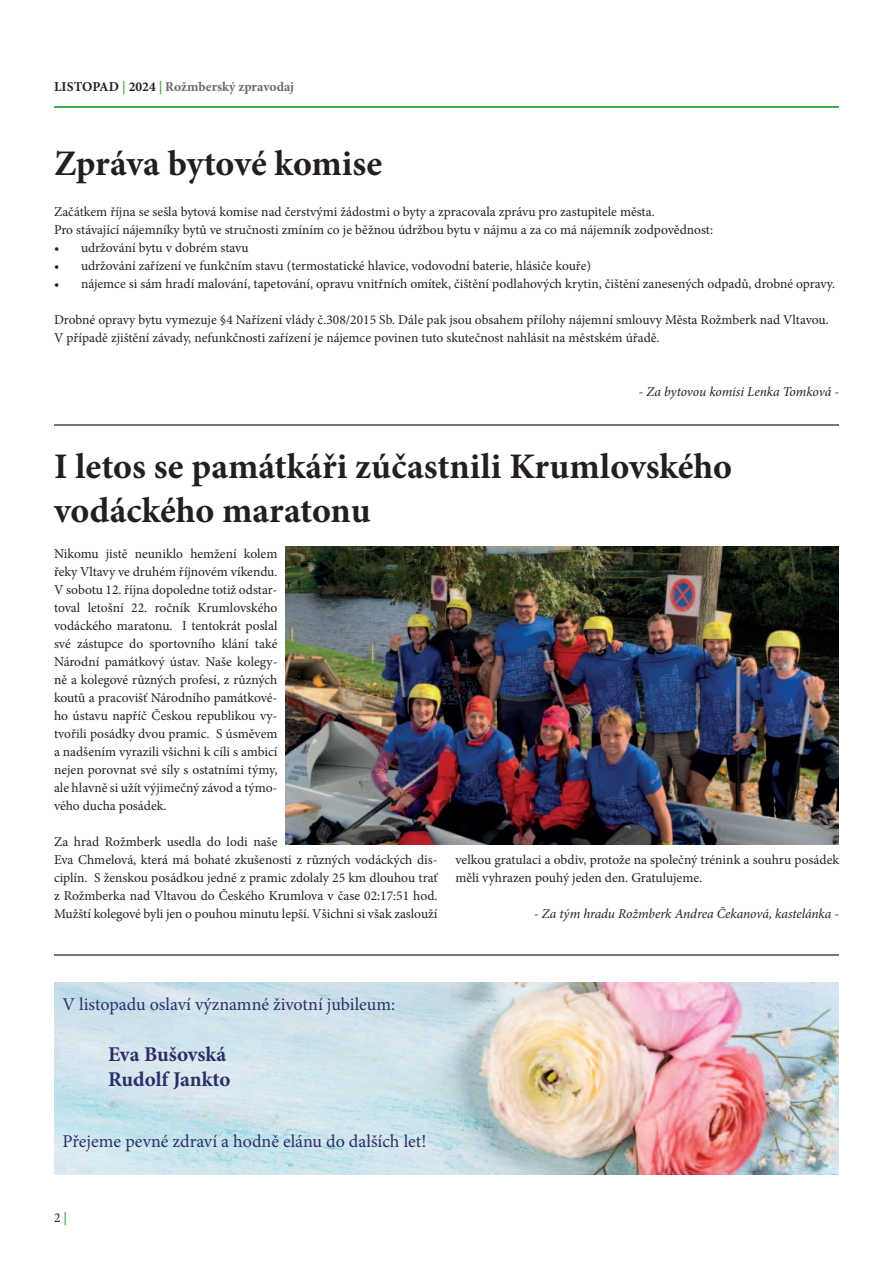
<style>
.page{position:relative;width:893px;height:1263px;background:#fff}
.page>*{position:absolute;margin:0;border:0;box-sizing:border-box;transform-origin:0 0}
.t1{font:700 36px/43.2px "Minion Pro";color:#231f20}
.t2{font:700 21px/25.2px "Minion Pro";letter-spacing:-.005em;color:#2c2e69}
.t3{font:18px "Minion Pro";color:#2c2e69}
.t4{font:13.5px/18px "Minion Pro";color:#231f20}
.t5{font:italic 13.5px "Minion Pro";letter-spacing:-.01em;color:#231f20}
.t6{font:700 13.5px "Minion Pro";color:#6d6a69}
.s1{color:#231f20}
.s2{color:#40ae49}
.s3{font-weight:700;color:#40ae49}
</style>
<div class="page">
<hr style="left:54px;top:107px;width:785px;height:1px;background:#40ae49">
<img style="left:54px;top:982px;width:785px;height:193px">
<hr style="left:54px;top:954px;width:785px;height:2px;background:#757679">
<hr style="left:54px;top:424px;width:785px;height:1px;background:#757679">
<img style="left:286px;top:546px;width:553px;height:298px">
<p class="t6" style="left:54px;top:79px;width:242px"><span class="s1">LISTOPAD</span> <span class="s2">|</span> <span class="s1">2024</span> <span class="s2">|</span> Rožmberský zpravodaj</p>
<h1 class="t1" style="left:54px;top:143px;width:330px">Zpráva bytové komise</h1>
<p class="t4" style="left:54px;top:203px;width:661px">Začátkem října se sešla bytová komise nad čerstvými žádostmi o byty a zpracovala zprávu pro zastupitele města.<br>Pro stávající nájemníky bytů ve stručnosti zmíním co je běžnou údržbou bytu v nájmu a za co má nájemník zodpovědnost:</p>
<p class="t4" style="left:54px;top:239px;width:196px">• udržování bytu v dobrém stavu</p>
<p class="t4" style="left:54px;top:257px;width:539px">• udržování zařízení ve funkčním stavu (termostatické hlavice, vodovodní baterie, hlásiče kouře)</p>
<p class="t4" style="left:54px;top:275px;width:783px">• nájemce si sám hradí malování, tapetování, opravu vnitřních omítek, čištění podlahových krytin, čištění zanesených odpadů, drobné opravy.</p>
<p class="t4" style="left:54px;top:311px;width:776px">Drobné opravy bytu vymezuje §4 Nařízení vlády č.308/2015 Sb. Dále pak jsou obsahem přílohy nájemní smlouvy Města Rožmberk nad Vltavou.<br>V případě zjištění závady, nefunkčnosti zařízení je nájemce povinen tuto skutečnost nahlásit na městském úřadě.</p>
<p class="t5" style="left:639px;top:385px;width:202px">- Za bytovou komisi Lenka Tomková -</p>
<h1 class="t1" style="left:54px;top:446px;width:680px">I letos se památkáři zúčastnili Krumlovského vodáckého maratonu</h1>
<p class="t4" style="left:54px;top:545px;width:225px;text-align:justify">Nikomu jistě neuniklo hemžení kolem řeky Vltavy ve druhém říjnovém víkendu.<br>V sobotu 12. října dopoledne totiž odstar&shy;toval letošní 22. ročník Krumlovského vodáckého maratonu. I tentokrát poslal své zástupce do sportovního klání také Národní památkový ústav. Naše kolegy&shy;ně a kolegové různých profesí, z různých koutů a pracovišť Národního památkové&shy;ho ústavu napříč Českou republikou vy&shy;tvořili posádky dvou pramic. S úsměvem a nadšením vyrazili všichni k cíli s ambicí nejen porovnat své síly s ostatními týmy, ale hlavně si užít výjimečný závod a týmo&shy;vého ducha posádek.</p>
<p class="t4" style="left:54px;top:833px;width:385px">Za hrad Rožmberk usedla do lodi naše<br>Eva Chmelová, která má bohaté zkušenosti z různých vodáckých dis&shy;ciplín. S ženskou posádkou jedné z pramic zdolaly 25 km dlouhou trať z Rožmberka nad Vltavou do Českého Krumlova v čase 02:17:51 hod.<br>Mužští kolegové byli jen o pouhou minutu lepší. Všichni si však zaslouží</p>
<p class="t4" style="left:455px;top:851px;width:385px">velkou gratulaci a obdiv, protože na společný trénink a souhru posádek měli vyhrazen pouhý jeden den. Gratulujeme.</p>
<p class="t5" style="left:534px;top:907px;width:306px">- Za tým hradu Rožmberk Andrea Čekanová, kastelánka -</p>
<h3 class="t3" style="left:63px;top:994px;width:334px">V listopadu oslaví významné životní jubileum:</h3>
<h2 class="t2" style="left:108px;top:1042px;width:124px">Eva Bušovská<br>Rudolf Jankto</h2>
<h3 class="t3" style="left:63px;top:1132px;width:365px">Přejeme pevné zdraví a hodně elánu do dalších let!</h3>
<p class="t4" style="left:54px;top:1209px;width:15px">2<span class="s3">|</span></p>
</div>
